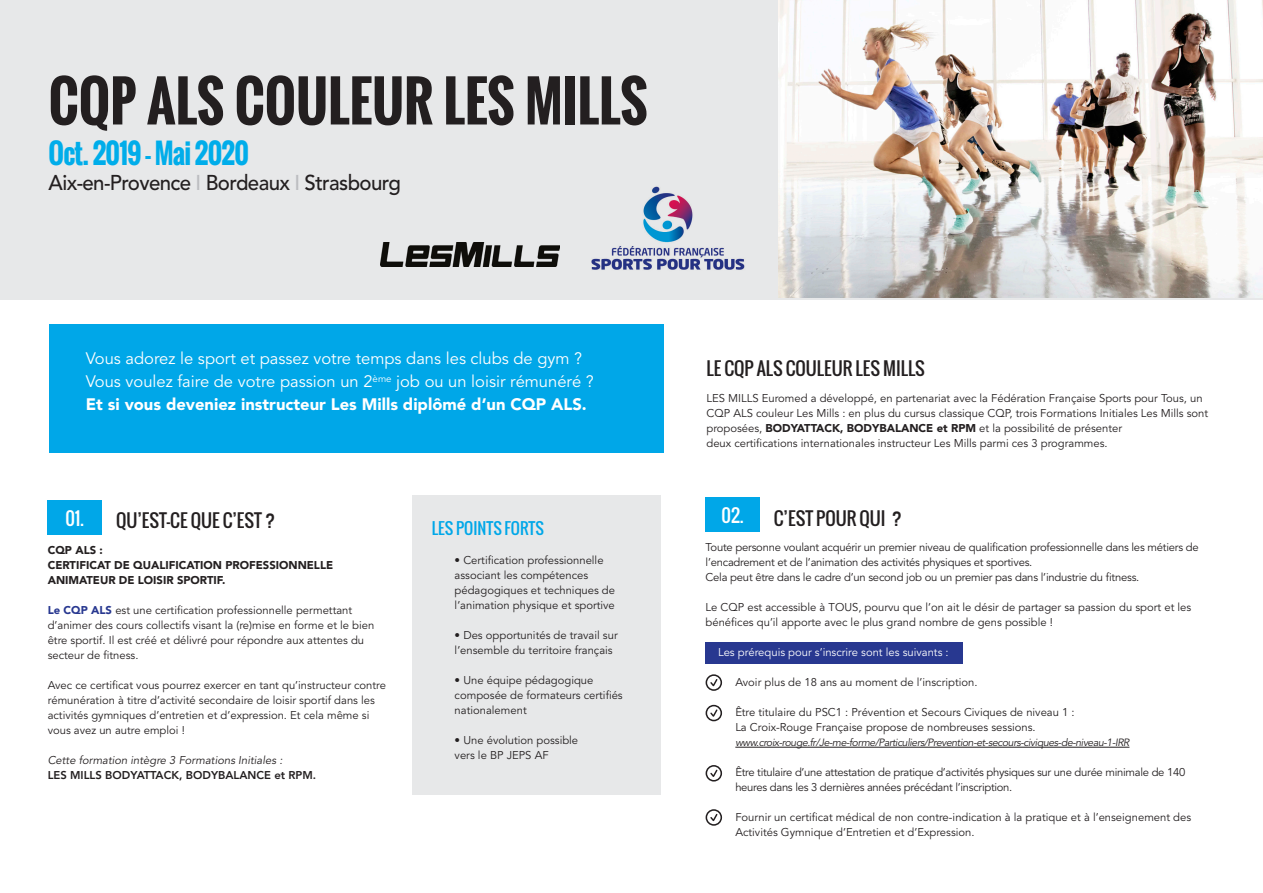
<style>
.page{position:relative;width:1263px;height:893px;background:#fff}
.page>*{position:absolute;margin:0;border:0;box-sizing:border-box;transform-origin:0 0}
.t1{font:700 54.75px "Oswald";color:#231f20;scale:.96 1}
.t2{font:700 27.45px "Oswald";letter-spacing:-.03em;color:#00adea;scale:.96 1}
.t3{font:500 21.3px "Avenir";letter-spacing:-.03em;color:#231f20;scale:.96 1}
.t4{font:18px "Oswald";color:#231f20}
.t5{font:18px "Oswald";color:#fff}
.t6{font:16.5px "Avenir";color:#fff}
.t7{font:900 16.5px "Avenir";color:#fff}
.t8{font:15.9px "Oswald";color:#00a7e8}
.t9{font:11.25px/15px "Avenir";color:#231f20}
.t10{font:11.25px/15px "Avenir";letter-spacing:-.02em;color:#231f20}
.t11{font:11.25px/15px "Avenir";letter-spacing:-.025em;color:#231f20}
.t12{font:italic 11.25px/15px "Avenir";color:#231f20}
.t13{font:900 11.25px/15px "Avenir";color:#231f20}
.t14{font:11.25px "Avenir";color:#fff}
.t15{font:italic 10.5px "Avenir";letter-spacing:-.04em;color:#231f20}
.s1{color:#bcbdc0}
.s2{font-weight:900;color:#283890}
.s3{font-weight:800;font-style:normal}
.s4{font-weight:900}
</style>
<div class="page">
<div style="left:412px;top:495px;width:249px;height:300px;background:#e6e7e9"></div>
<div style="left:0;top:0;width:1263px;height:300px;background:#e6e7e9"></div>
<div style="left:48px;top:501px;width:54px;height:34px;background:#00a7e8"></div>
<div style="left:49px;top:325px;width:614px;height:128px;background:#00a7e8"></div>
<img style="left:381px;top:242px;width:179px;height:24px">
<div style="left:705px;top:642px;width:258px;height:21px;background:#283890"></div>
<div style="left:705px;top:498px;width:54px;height:34px;background:#00a7e8"></div>
<hr style="left:735px;top:747px;width:394px;height:1px;background:#231f20">
<svg style="left:705px;top:674px;width:17px;height:17px"></svg>
<svg style="left:705px;top:705px;width:17px;height:16px"></svg>
<svg style="left:705px;top:765px;width:17px;height:16px"></svg>
<svg style="left:705px;top:809px;width:17px;height:17px"></svg>
<img style="left:778px;top:0;width:485px;height:298px">
<img style="left:591px;top:186px;width:154px;height:84px">
<p class="t1" style="left:49px;top:60px;width:625px">CQP ALS COULEUR LES MILLS</p>
<p class="t2" style="left:49px;top:132px;width:210px">Oct. 2019 - Mai 2020</p>
<p class="t3" style="left:49px;top:170px;width:368px">Aix-en-Provence <span class="s1">I</span> Bordeaux <span class="s1">I</span> Strasbourg</p>
<p class="t6" style="left:86px;top:349px;width:498px">Vous adorez le sport et passez votre temps dans les clubs de gym ?</p>
<p class="t6" style="left:86px;top:372px;width:510px">Vous voulez faire de votre passion un 2<sup>ème</sup> job ou un loisir rémunéré ?</p>
<p class="t7" style="left:86px;top:395px;width:502px">Et si vous deveniez instructeur Les Mills diplômé d’un CQP ALS.</p>
<p class="t5" style="left:65px;top:505px;width:20px">01.</p>
<p class="t4" style="left:116px;top:507px;width:161px">QU’EST-CE QUE C’EST ?</p>
<p class="t8" style="left:432px;top:516px;width:114px">LES POINTS FORTS</p>
<p class="t9" style="left:455px;top:552px;width:162px">• Certification professionnelle associant les compétences pédagogiques et techniques de l’animation physique et sportive</p>
<p class="t9" style="left:455px;top:627px;width:165px">• Des opportunités de travail sur l’ensemble du territoire français</p>
<p class="t9" style="left:455px;top:672px;width:170px">• Une équipe pédagogique composée de formateurs certifiés nationalement</p>
<p class="t9" style="left:455px;top:732px;width:125px">• Une évolution possible</p>
<p class="t9" style="left:455px;top:747px;width:95px">vers le BP JEPS AF</p>
<p class="t13" style="left:48px;top:542px;width:57px">CQP ALS :</p>
<p class="t13" style="left:48px;top:557px;width:287px">CERTIFICAT DE QUALIFICATION PROFESSIONNELLE<br>ANIMATEUR DE LOISIR SPORTIF.</p>
<p class="t9" style="left:48px;top:603px;width:328px"><span class="s2">Le CQP ALS</span> est une certification professionnelle permettant d’animer des cours collectifs visant la (re)mise en forme et le bien être sportif. Il est créé et délivré pour répondre aux attentes du secteur de fitness.</p>
<p class="t9" style="left:48px;top:678px;width:340px">Avec ce certificat vous pourrez exercer en tant qu’instructeur contre rémunération à titre d’activité secondaire de loisir sportif dans les activités gymniques d’entretien et d’expression. Et cela même si vous avez un autre emploi !</p>
<p class="t12" style="left:48px;top:753px;width:270px">Cette formation intègre 3 Formations Initiales :<br><span class="s3">LES MILLS BODYATTACK, BODYBALANCE et RPM.</span></p>
<p class="t4" style="left:706px;top:355px;width:220px">LE CQP ALS COULEUR LES MILLS</p>
<p class="t9" style="left:706px;top:391px;width:503px">LES MILLS Euromed a développé, en partenariat avec la Fédération Française Sports pour Tous, un CQP ALS couleur Les Mills : en plus du cursus classique CQP, trois Formations Initiales Les Mills sont proposées, <span class="s4">BODYATTACK, BODYBALANCE et RPM</span> et la possibilité de présenter<br>deux certifications internationales instructeur Les Mills parmi ces 3 programmes.</p>
<p class="t5" style="left:722px;top:502px;width:23px">02.</p>
<p class="t4" style="left:774px;top:504px;width:130px">C’EST POUR QUI ?</p>
<p class="t10" style="left:705px;top:540px;width:495px">Toute personne voulant acquérir un premier niveau de qualification professionnelle dans les métiers de l’encadrement et de l’animation des activités physiques et sportives.</p>
<p class="t10" style="left:705px;top:570px;width:435px">Cela peut être dans le cadre d’un second job ou un premier pas dans l’industrie du fitness.</p>
<p class="t9" style="left:705px;top:600px;width:487px">Le CQP est accessible à TOUS, pourvu que l’on ait le désir de partager sa passion du sport et les bénéfices qu’il apporte avec le plus grand nombre de gens possible !</p>
<p class="t14" style="left:718px;top:646px;width:232px">Les prérequis pour s’inscrire sont les suivants :</p>
<p class="t9" style="left:735px;top:675px;width:244px">Avoir plus de 18 ans au moment de l’inscription.</p>
<p class="t9" style="left:735px;top:705px;width:341px">Être titulaire du PSC1 : Prévention et Secours Civiques de niveau 1 :</p>
<p class="t9" style="left:735px;top:720px;width:302px">La Croix-Rouge Française propose de nombreuses sessions.</p>
<p class="t15" style="left:735px;top:736px;width:396px">www.croix-rouge.fr/Je-me-forme/Particuliers/Prevention-et-secours-civiques-de-niveau-1-IRR</p>
<p class="t11" style="left:735px;top:765px;width:451px">Être titulaire d’une attestation de pratique d’activités physiques sur une durée minimale de 140 heures dans les 3 dernières années précédant l’inscription.</p>
<p class="t9" style="left:735px;top:810px;width:457px">Fournir un certificat médical de non contre-indication à la pratique et à l’enseignement des<br>Activités Gymnique d’Entretien et d’Expression.</p>
</div>
